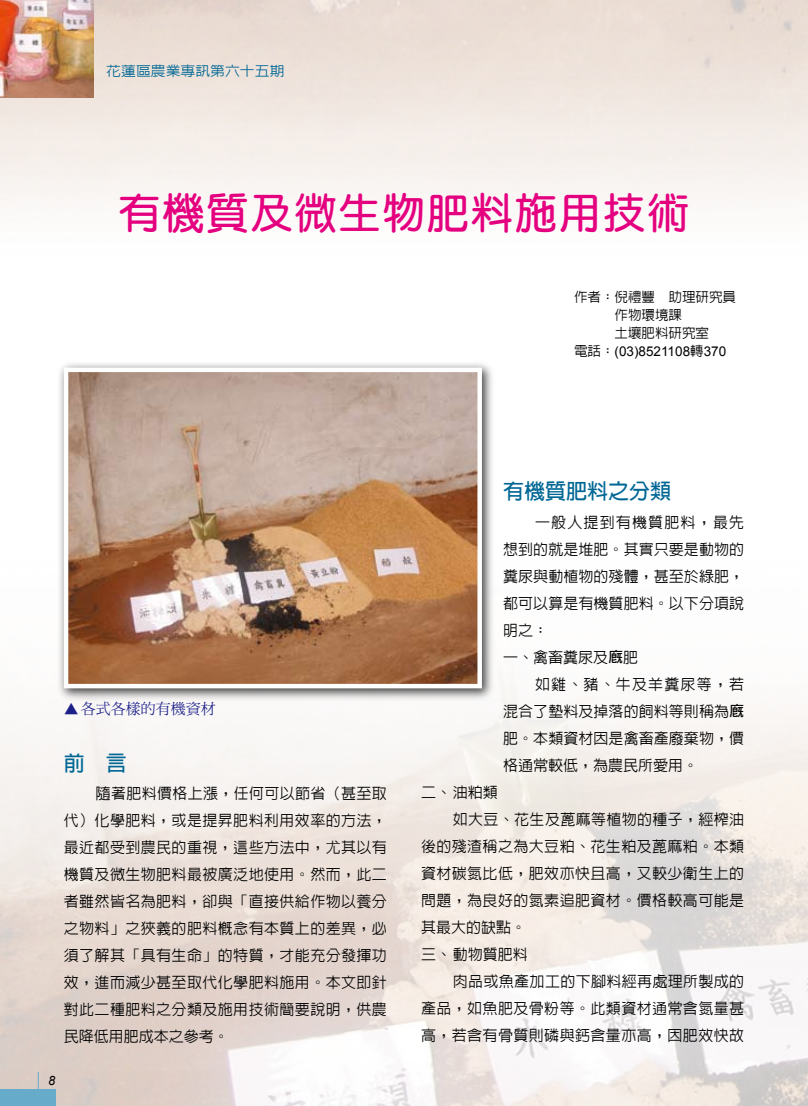
<style>
.page{position:relative;width:808px;height:1106px;background:#fff}
.page>*{position:absolute;margin:0;border:0;box-sizing:border-box;transform-origin:0 0}
.t1{font:700 42px "Yen Round";letter-spacing:.05em;color:#e4007f}
.t2{font:700 21px "Lin Gothic";color:#006795}
.t3{font:500 15px/27px "Lin Gothic";letter-spacing:.025em;color:#000;text-align:justify}
.t4{font:500 15px/27px "Lin Gothic";letter-spacing:.005em;color:#000}
.t5{font:15px "DF Ming Std W5";color:#1d2088}
.t6{font:500 13.5px/18px "Lin Gothic";color:#000}
.t7{font:13.5px "Arial";color:#000}
.t8{font:500 13.5px "Lin Gothic";color:#006795;scale:1.1 1}
.s1{font-family:"Lin Gothic";font-weight:500}
.s2{font-family:"DF Yuan Std W3"}
.s3{font-family:"Li Hei Pro";font-weight:400}
</style>
<div class="page">
<img style="left:0;top:0;width:808px;height:1106px">
<div style="left:57px;top:360px;width:438px;height:342px;background:#000;opacity:.75"></div>
<img style="left:69px;top:372px;width:408px;height:311px">
<div style="left:64px;top:367px;width:418px;height:321px;border:4px solid #fff"></div>
<div style="left:0;top:1089px;width:55px;height:17px;background:#67abca"></div>
<hr style="left:38px;top:1071px;width:1px;height:35px;background:#67abca">
<img style="left:0;top:0;width:94px;height:98px">
<svg style="left:49px;top:1075px;width:6px;height:10px"></svg>
<p class="t8" style="left:106px;top:64px;width:164px">花蓮區農業專訊第六十五期</p>
<h1 class="t1" style="left:118px;top:191px;width:573px">有機質及微生物肥料施用技術</h1>
<p class="t6" style="left:615px;top:288px;width:123px;text-indent:-40px">作者：倪禮豐 助理研究員作物環境課<br>土壤肥料研究室</p>
<p class="t7" style="left:574px;top:344px;width:154px"><span class="s1">電話：</span>(03)8521108<span class="s1">轉</span>370</p>
<p class="t5" style="left:64px;top:700px;width:154px"><span class="s2">▲</span>各式各樣的有機資材</p>
<h2 class="t2" style="left:64px;top:752px;width:64px">前　言</h2>
<p class="t3" style="left:64px;top:780px;width:325px;text-indent:32px">隨著肥料價格上漲，任何可以節省（甚至取代）化學肥料，或是提昇肥料利用效率的方法，最近都受到農民的重視，這些方法中，尤其以有機質及微生物肥料最被廣泛地使用。然而，此二者雖然皆名為肥料，卻與「直接供給作物以養分之物料」之狹義的肥料概念有本質上的差異，必須了解其「具有生命」的特質，才能充分發揮功效，進而減少甚至取代化學肥料施用。本文即針對此二種肥料之分類及施用技術簡要說明，供農民降低用肥成本之參考。</p>
<h2 class="t2" style="left:503px;top:481px;width:169px">有機質肥料之分類</h2>
<p class="t4" style="left:503px;top:508px;width:243px;text-indent:32px">一般人提到有機質肥料，最先想到的就是堆肥。其實只要是動物的糞尿與動植物的殘體，甚至於綠肥，都可以算是有機質肥料。以下分項說明之：<br>一、禽畜糞尿及<span class="s3">廐</span>肥</p>
<p class="t3" style="left:503px;top:670px;width:243px;text-indent:32px">如雞、豬、牛及羊糞尿等，若混合了墊料及掉落的飼料等則稱為<span class="s3">廐</span>肥。本類資材因是禽畜產廢棄物，價格通常較低，為農民所愛用。</p>
<p class="t3" style="left:421px;top:778px;width:78px">二、油粕類</p>
<p class="t3" style="left:453px;top:805px;width:293px">如大豆、花生及蓖麻等植物的種子，經榨油</p>
<p class="t3" style="left:421px;top:832px;width:325px">後的殘渣稱之為大豆粕、花生粕及蓖麻粕。本類</p>
<p class="t3" style="left:421px;top:859px;width:325px">資材碳氮比低，肥效亦快且高，又較少衛生上的</p>
<p class="t3" style="left:421px;top:886px;width:325px">問題，為良好的氮素追肥資材。價格較高可能是</p>
<p class="t3" style="left:421px;top:913px;width:106px">其最大的缺點。</p>
<p class="t3" style="left:421px;top:940px;width:108px">三、動物質肥料</p>
<p class="t3" style="left:453px;top:967px;width:293px">肉品或魚產加工的下腳料經再處理所製成的</p>
<p class="t3" style="left:421px;top:994px;width:325px">產品，如魚肥及骨粉等。此類資材通常含氮量甚</p>
<p class="t3" style="left:421px;top:1021px;width:325px">高，若含有骨質則磷與鈣含量亦高，因肥效快故</p>
</div>
